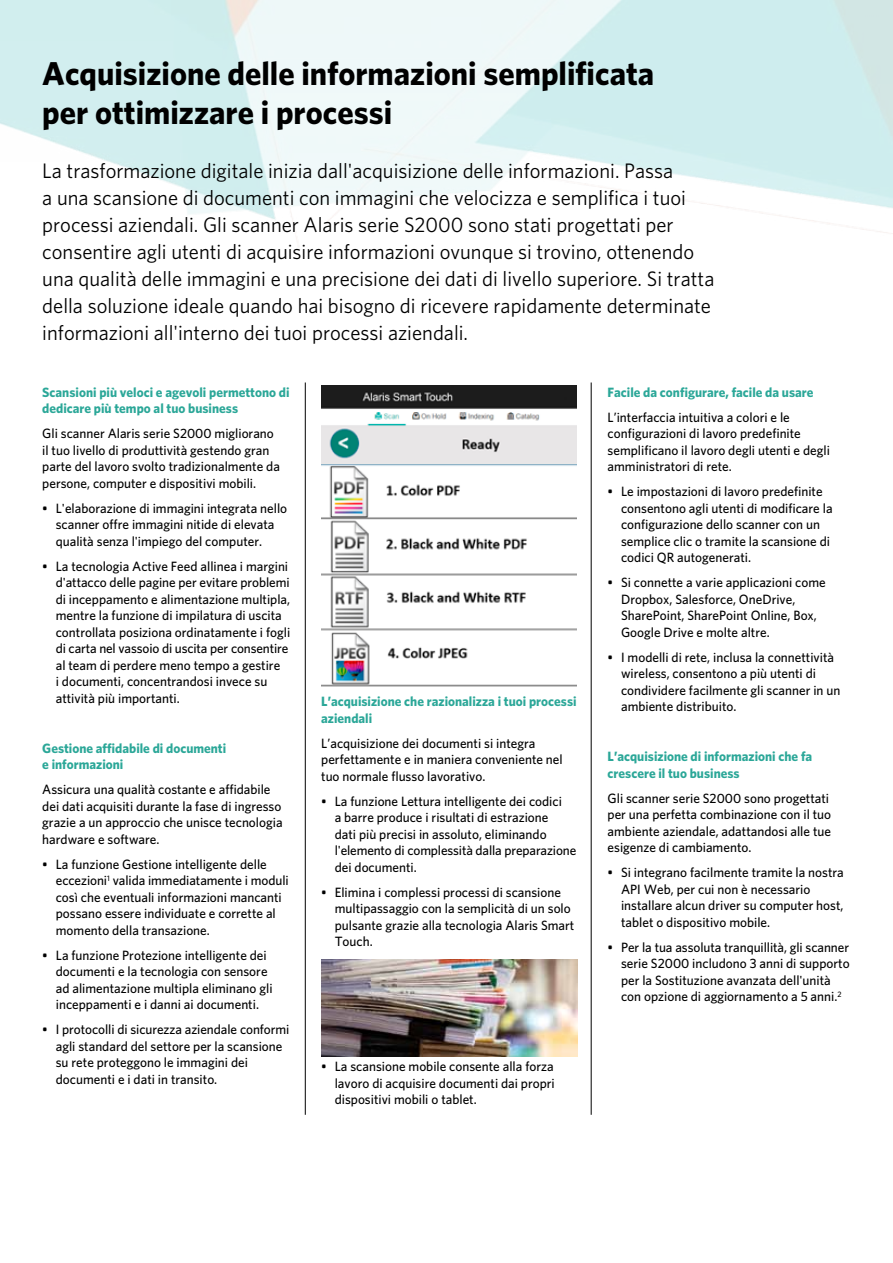
<style>
.page{position:relative;width:893px;height:1263px;background:#fff}
.page>*{position:absolute;margin:0;border:0;box-sizing:border-box;transform-origin:0 0}
.t1{font:700 33px/39px "Whitney";color:#000}
.t2{font:21px/27px "Whitney";color:#000}
.t3{font:500 13.5px/16.5px "Whitney";color:#000}
.t4{font:700 13.5px/16.5px "Whitney";color:#2ba798}
</style>
<div class="page">
<hr style="left:305px;top:382px;width:1px;height:733px;background:#000">
<hr style="left:591px;top:382px;width:1px;height:733px;background:#000">
<img style="left:321px;top:959px;width:256px;height:97px">
<img style="left:322px;top:386px;width:255px;height:300px">
<h1 class="t1" style="left:42px;top:53px;width:613px">Acquisizione delle informazioni semplificata per ottimizzare i processi</h1>
<p class="t2" style="left:42px;top:156px;width:674px">La trasformazione digitale inizia dall'acquisizione delle informazioni. Passa<br>a una scansione di documenti con immagini che velocizza e semplifica i tuoi processi aziendali. Gli scanner Alaris serie S2000 sono stati progettati per consentire agli utenti di acquisire informazioni ovunque si trovino, ottenendo una qualità delle immagini e una precisione dei dati di livello superiore. Si tratta della soluzione ideale quando hai bisogno di ricevere rapidamente determinate informazioni all'interno dei tuoi processi aziendali.</p>
<p class="t4" style="left:42px;top:383px;width:249px">Scansioni più veloci e agevoli permettono di dedicare più tempo al tuo business</p>
<p class="t3" style="left:42px;top:425px;width:239px">Gli scanner Alaris serie S2000 migliorano il tuo livello di produttività gestendo gran parte del lavoro svolto tradizionalmente da persone, computer e dispositivi mobili.</p>
<p class="t3" style="left:56px;top:499px;width:233px;text-indent:-13px">• L'elaborazione di immagini integrata nello scanner offre immagini nitide di elevata qualità senza l'impiego del computer.</p>
<p class="t3" style="left:56px;top:557px;width:236px;text-indent:-13px">• La tecnologia Active Feed allinea i margini d'attacco delle pagine per evitare problemi di inceppamento e alimentazione multipla, mentre la funzione di impilatura di uscita controllata posiziona ordinatamente i fogli di carta nel vassoio di uscita per consentire al team di perdere meno tempo a gestire<br>i documenti, concentrandosi invece su attività più importanti.</p>
<p class="t4" style="left:42px;top:739px;width:185px">Gestione affidabile di documenti e informazioni</p>
<p class="t3" style="left:42px;top:781px;width:242px">Assicura una qualità costante e affidabile dei dati acquisiti durante la fase di ingresso grazie a un approccio che unisce tecnologia hardware e software.</p>
<p class="t3" style="left:56px;top:855px;width:234px;text-indent:-13px">• La funzione Gestione intelligente delle eccezioni<sup>1</sup> valida immediatamente i moduli così che eventuali informazioni mancanti possano essere individuate e corrette al momento della transazione.</p>
<p class="t3" style="left:56px;top:946px;width:218px;text-indent:-13px">• La funzione Protezione intelligente dei documenti e la tecnologia con sensore ad alimentazione multipla eliminano gli inceppamenti e i danni ai documenti.</p>
<p class="t3" style="left:56px;top:1021px;width:235px;text-indent:-13px">• I protocolli di sicurezza aziendale conformi agli standard del settore per la scansione su rete proteggono le immagini dei documenti e i dati in transito.</p>
<p class="t4" style="left:321px;top:693px;width:257px">L’acquisizione che razionalizza i tuoi processi aziendali</p>
<p class="t3" style="left:321px;top:734px;width:243px">L’acquisizione dei documenti si integra perfettamente e in maniera conveniente nel tuo normale flusso lavorativo.</p>
<p class="t3" style="left:335px;top:792px;width:243px;text-indent:-13px">• La funzione Lettura intelligente dei codici<br>a barre produce i risultati di estrazione<br>dati più precisi in assoluto, eliminando l'elemento di complessità dalla preparazione dei documenti.</p>
<p class="t3" style="left:335px;top:883px;width:241px;text-indent:-13px">• Elimina i complessi processi di scansione multipassaggio con la semplicità di un solo pulsante grazie alla tecnologia Alaris Smart Touch.</p>
<p class="t3" style="left:335px;top:1058px;width:222px;text-align:justify;text-indent:-13px">• La scansione mobile consente alla forza lavoro di acquisire documenti dai propri dispositivi mobili o tablet.</p>
<p class="t4" style="left:608px;top:383px;width:208px">Facile da configurare, facile da usare</p>
<p class="t3" style="left:608px;top:408px;width:224px">L’interfaccia intuitiva a colori e le configurazioni di lavoro predefinite semplificano il lavoro degli utenti e degli amministratori di rete.</p>
<p class="t3" style="left:621px;top:483px;width:213px;text-indent:-13px">• Le impostazioni di lavoro predefinite consentono agli utenti di modificare la configurazione dello scanner con un semplice clic o tramite la scansione di codici QR autogenerati.</p>
<p class="t3" style="left:621px;top:574px;width:206px;text-indent:-13px">• Si connette a varie applicazioni come Dropbox, Salesforce, OneDrive, SharePoint, SharePoint Online, Box, Google Drive e molte altre.</p>
<p class="t3" style="left:621px;top:648px;width:221px;text-indent:-13px">• I modelli di rete, inclusa la connettività wireless, consentono a più utenti di condividere facilmente gli scanner in un ambiente distribuito.</p>
<p class="t4" style="left:608px;top:748px;width:206px">L’acquisizione di informazioni che fa crescere il tuo business</p>
<p class="t3" style="left:608px;top:789px;width:225px">Gli scanner serie S2000 sono progettati per una perfetta combinazione con il tuo ambiente aziendale, adattandosi alle tue esigenze di cambiamento.</p>
<p class="t3" style="left:621px;top:864px;width:224px;text-indent:-13px">• Si integrano facilmente tramite la nostra API Web, per cui non è necessario installare alcun driver su computer host, tablet o dispositivo mobile.</p>
<p class="t3" style="left:621px;top:938px;width:230px;text-indent:-13px">• Per la tua assoluta tranquillità, gli scanner serie S2000 includono 3 anni di supporto per la Sostituzione avanzata dell'unità con opzione di aggiornamento a 5 anni.<sup>2</sup></p>
</div>
